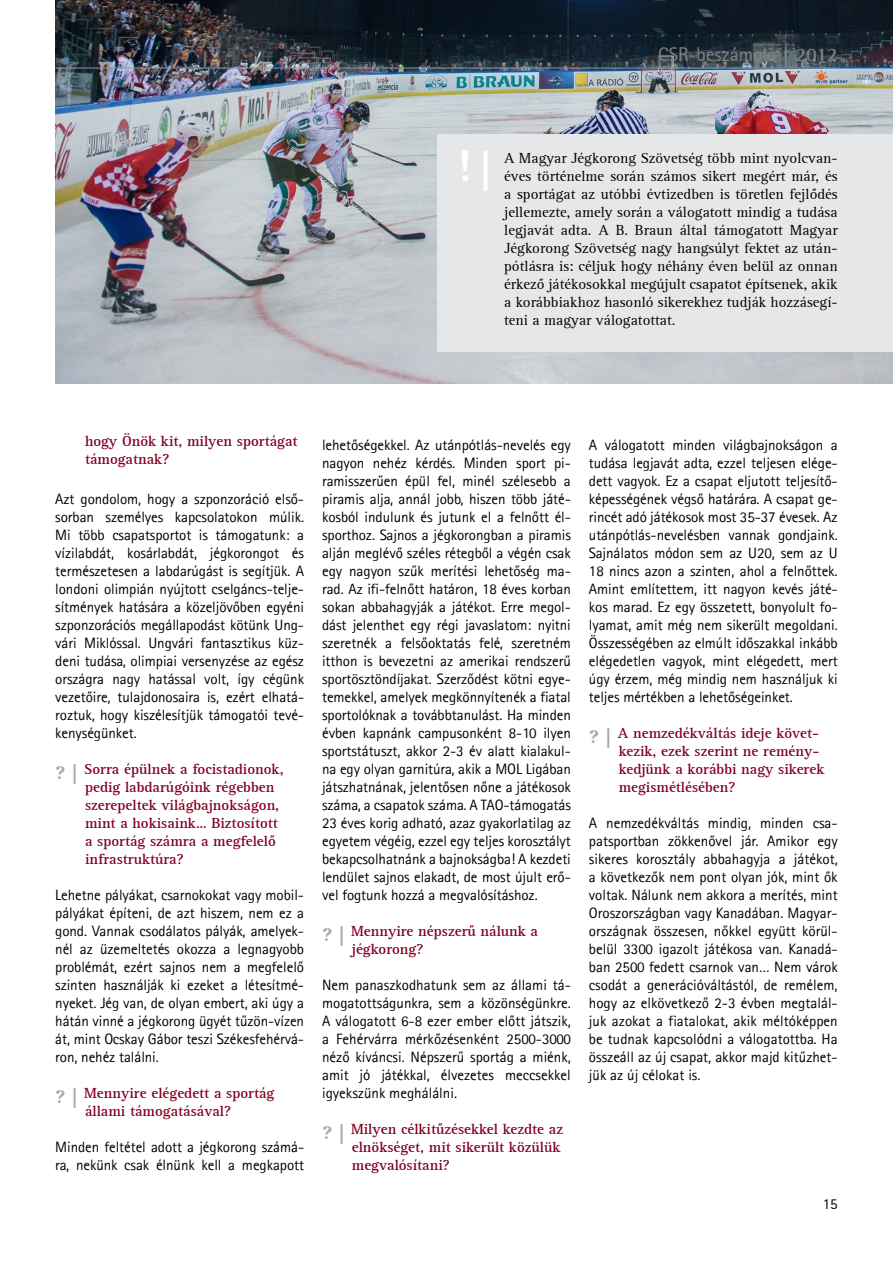
<style>
.page{position:relative;width:893px;height:1263px;background:#fff}
.page>*{position:absolute;margin:0;border:0;box-sizing:border-box;transform-origin:0 0}
.t1{font:700 45px "Rotis Serif";color:#fff}
.t2{font:19.5px "Rotis Sans Serif CE55 A";color:#808285}
.t3{font:700 19.5px "Rotis Serif";color:#a7a9ac}
.t4{font:15px/18px "Rotis Sans Serif";letter-spacing:-.005em;color:#000;text-align:justify}
.t5{font:15px/18px "Rotis Serif CE Bold 65 A";color:#820021}
.t6{font:15px/18px "Rotis Serif CE55 A";color:#000;text-align:justify}
.t7{font:15px "Rotis Sans Serif CE55 A";color:#000}
.s1{font-family:"Rotis Semi Serif CE Bold 65 A"}
.s2{font-size:39px}
.s3{font-family:"Rotis Serif Black 95";font-weight:400}
</style>
<div class="page">
<img style="left:55px;top:0;width:838px;height:383px">
<div style="left:437px;top:135px;width:456px;height:217px;background:#e6e7e8"></div>
<hr style="left:55px;top:68px;width:783px;height:1px;background:#939598">
<h2 class="t2" style="left:658px;top:42px;width:181px">CSR-beszámoló <span class="s1">| 2012</span></h2>
<h1 class="t1" style="left:455px;top:140px;width:38px">!<span class="s2">|</span></h1>
<p class="t6" style="left:504px;top:149px;width:335px">A Magyar Jégkorong Szövetség több mint nyolcvan&shy;éves történelme során számos sikert megért már, és a sportágat az utóbbi évtizedben is töretlen fejlődés jellemezte, amely során a válogatott mindig a tudása legjavát adta. A B. Braun által támogatott Magyar Jégkorong Szövetség nagy hangsúlyt fektet az után&shy;pótlásra is: céljuk hogy néhány éven belül az onnan érkező játékosokkal megújult csapatot építsenek, akik a korábbiakhoz hasonló sikerekhez tudják hozzásegí&shy;teni a magyar válogatottat.</p>
<p class="t5" style="left:85px;top:432px;width:214px">hogy Önök kit, milyen sportágat támogatnak?</p>
<p class="t4" style="left:55px;top:490px;width:250px">Azt gondolom, hogy a szponzoráció első&shy;sorban személyes kapcsolatokon múlik.<br>Mi több csapatsportot is támogatunk: a vízilabdát, kosárlabdát, jégkorongot és természetesen a labdarúgást is segítjük. A londoni olimpián nyújtott cselgáncs-telje&shy;sítmények hatására a közeljövőben egyéni szponzorációs megállapodást kötünk U ng&shy;vári Miklóssal. Ungvári fantasztikus küz&shy;deni tudása, olimpiai versenyzése az egész országra nagy hatással volt, így cégünk vezetőire, tulajdonosaira is, ezért elhatá&shy;roztuk, hogy kiszélesítjük támogatói tevé&shy;kenységünket.</p>
<p class="t5" style="left:84px;top:760px;width:201px">Sorra épülnek a focistadionok,</p>
<h2 class="t3" style="left:55px;top:761px;width:24px">? <span class="s3">|</span></h2>
<p class="t5" style="left:85px;top:778px;width:196px">pedig labdarúgóink régebben szerepeltek világbajnokságon, mint a hokisaink… Biztosított a sportág számra a megfelelő infrastruktúra?</p>
<p class="t4" style="left:55px;top:886px;width:250px">Lehetne pályákat, csarnokokat vagy mobil&shy;pályákat építeni, de azt hiszem, nem ez a gond. Vannak csodálatos pályák, amelyek&shy;nél az üzemeltetés okozza a legnagyobb problémát, ezért sajnos nem a megfelelő szinten használják ki ezeket a létesítmé&shy;nyeket. Jég van, de olyan embert, aki úgy a hátán vinné a jégkorong ügyét tűzön-vízen át, mint Ocskay Gábor teszi Székesfehérvá&shy;ron, nehéz találni.</p>
<p class="t5" style="left:84px;top:1084px;width:192px">Mennyire elégedett a sportág</p>
<h2 class="t3" style="left:55px;top:1085px;width:24px">? <span class="s3">|</span></h2>
<p class="t5" style="left:85px;top:1102px;width:148px">állami támogatásával?</p>
<p class="t4" style="left:55px;top:1138px;width:250px">Minden feltétel adott a jégkorong számá&shy;ra, nekünk csak élnünk kell a megkapott</p>
<p class="t4" style="left:322px;top:436px;width:250px">lehetőségekkel. Az utánpótlás-nevelés egy nagyon nehéz kérdés. Minden sport pi&shy;ramisszerűen épül fel, minél szélesebb a piramis alja, annál jobb, hiszen több játé&shy;kosból indulunk és jutunk el a felnőtt él&shy;sporthoz. Sajnos a jégkorongban a piramis alján meglévő széles rétegből a végén csak egy nagyon szűk merítési lehetőség ma&shy;rad. Az ifi-felnőtt határon, 18 éves korban sokan abbahagyják a játékot. Erre megol&shy;dást jelenthet egy régi javaslatom: nyitni szeretnék a felsőoktatás felé, szeretném itthon is bevezetni az amerikai rendszerű sportösztöndíjakat. Szerződést kötni egye&shy;temekkel, amelyek megkönnyítenék a fiatal sportolóknak a továbbtanulást. Ha minden évben kapnánk campusonként 8-10 ilyen sportstátuszt, akkor 2-3 év alatt kialakul&shy;na egy olyan garnitúra, akik a MOL Ligában játszhatnának, jelentősen nőne a játékosok száma, a csapatok száma. A TAO-támogatás 23 éves korig adható, azaz gyakorlatilag az egyetem végéig, ezzel egy teljes korosztályt bekapcsolhatnánk a bajnokságba! A kezdeti lendület sajnos elakadt, de most újult erő&shy;vel fogtunk hozzá a megvalósításhoz.</p>
<p class="t5" style="left:351px;top:922px;width:189px">Mennyire népszerű nálunk a</p>
<h2 class="t3" style="left:322px;top:923px;width:24px">? <span class="s3">|</span></h2>
<p class="t5" style="left:352px;top:940px;width:73px">jégkorong?</p>
<p class="t4" style="left:322px;top:976px;width:250px">Nem panaszkodhatunk sem az állami tá&shy;mogatottságunkra, sem a közönségünkre.<br>A válogatott 6-8 ezer ember előtt játszik, a Fehérvárra mérkőzésenként 2500-3000 néző kíváncsi. Népszerű sportág a miénk, amit jó játékkal, élvezetes meccsekkel igyekszünk meghálálni.</p>
<p class="t5" style="left:351px;top:1120px;width:214px">Milyen célkitűzésekkel kezdte az</p>
<h2 class="t3" style="left:322px;top:1121px;width:24px">? <span class="s3">|</span></h2>
<p class="t5" style="left:352px;top:1138px;width:210px">elnökséget, mit sikerült közülük megvalósítani?</p>
<p class="t4" style="left:589px;top:436px;width:250px">A válogatott minden világbajnokságon a tudása legjavát adta, ezzel teljesen elége&shy;dett vagyok. Ez a csapat eljutott teljesítő&shy;képességének végső határára. A csapat ge&shy;rincét adó játékosok most 35-37 évesek. Az utánpótlás-nevelésben vannak gondjaink.<br>Sajnálatos módon sem az U20, sem az U 18 nincs azon a szinten, ahol a felnőttek.<br>Amint említettem, itt nagyon kevés játé&shy;kos marad. Ez egy összetett, bonyolult fo&shy;lyamat, amit még nem sikerült megoldani.<br>Összességében az elmúlt időszakkal inkább elégedetlen vagyok, mint elégedett, mert úgy érzem, még mindig nem használjuk ki teljes mértékben a lehetőségeinket.</p>
<p class="t5" style="left:618px;top:724px;width:203px">A nemzedékváltás ideje követ-</p>
<h2 class="t3" style="left:589px;top:725px;width:24px">? <span class="s3">|</span></h2>
<p class="t5" style="left:619px;top:742px;width:207px">kezik, ezek szerint ne remény&shy;kedjünk a korábbi nagy sikerek megismétlésében?</p>
<p class="t4" style="left:589px;top:814px;width:250px">A nemzedékváltás mindig, minden csa&shy;patsportban zökkenővel jár. Amikor egy sikeres korosztály abbahagyja a játékot, a következők nem pont olyan jók, mint ők voltak. Nálunk nem akkora a merítés, mint Oroszországban vagy Kanadában. Magyar&shy;országnak összesen, nőkkel együtt körül&shy;belül 3300 igazolt játékosa van. Kanadá&shy;ban 2500 fedett csarnok van… Nem várok csodát a generációváltástól, de remélem, hogy az elkövetkező 2-3 évben megtalál&shy;juk azokat a fiatalokat, akik méltóképpen be tudnak kapcsolódni a válogatottba. Ha összeáll az új csapat, akkor majd kitűzhet&shy;jük az új célokat is.</p>
<p class="t7" style="left:823px;top:1195px;width:16px">15</p>
</div>
